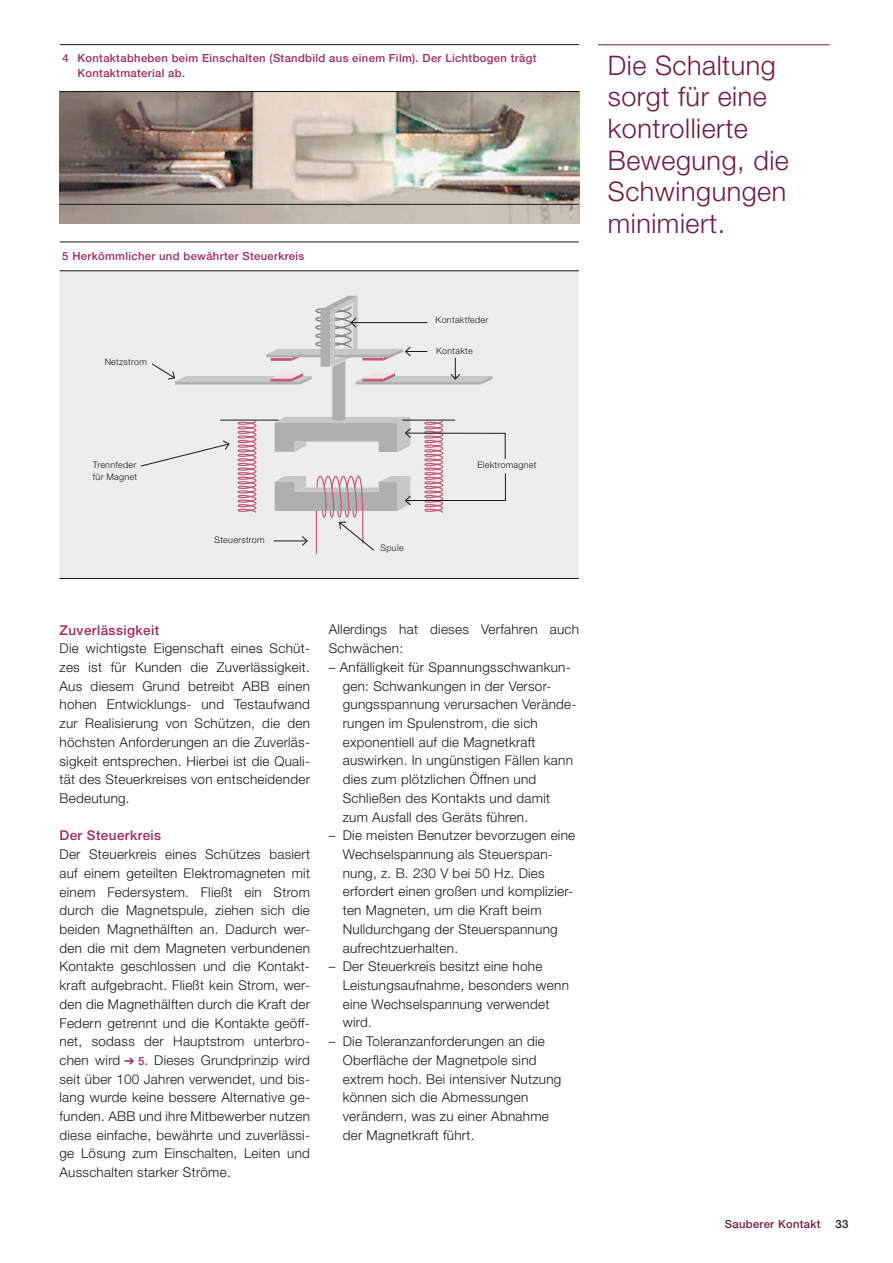
<style>
.page{position:relative;width:893px;height:1263px;background:#fff}
.page>*{position:absolute;margin:0;border:0;box-sizing:border-box;transform-origin:0 0}
.t1{font:300 27px/31.5px "Helvetica Neue";letter-spacing:.02em;color:#711b40}
.t2{font:300 13.5px/18.8px "Helvetica Neue";letter-spacing:.02em;color:#1a171c}
.t3{font:500 13.5px "Helvetica Neue";letter-spacing:.03em;color:#9d2a5f}
.t4{font:500 11.25px/15px "Helvetica Neue";letter-spacing:.03em;color:#9d2a5f}
.t5{font:500 11.25px "Helvetica Neue";letter-spacing:.03em;color:#711b40}
.t6{font:500 11.25px "Helvetica Neue";color:#1a171c}
.t7{font:300 9px/12px "Helvetica Neue";letter-spacing:.03em;color:#1a171c}
.s1{color:#9d2a5f}
.s2{font-weight:500;font-size:11.25px;color:#9d2a5f}
</style>
<div class="page">
<img style="left:60px;top:92px;width:519px;height:131px">
<hr style="left:60px;top:44px;width:519px;height:1px;background:#1a171c">
<hr style="left:60px;top:91px;width:519px;height:1px;background:#1a171c">
<hr style="left:60px;top:204px;width:519px;height:1px;background:#1a171c">
<hr style="left:598px;top:44px;width:232px;height:1px;background:#711b40">
<div style="left:60px;top:271px;width:519px;height:307px;background:#ededee"></div>
<hr style="left:60px;top:578px;width:519px;height:1px;background:#1a171c">
<hr style="left:60px;top:242px;width:519px;height:1px;background:#1a171c">
<hr style="left:60px;top:270px;width:519px;height:1px;background:#1a171c">
<hr style="left:316px;top:510px;width:1px;height:44px;background:#c25b76">
<svg style="left:140px;top:296px;width:366px;height:255px"></svg>
<p class="t4" style="left:77px;top:51px;width:461px;text-indent:-15px">4 Kontaktabheben beim Einschalten (Standbild aus einem Film). Der Lichtbogen trägt<br>Kontaktmaterial ab.</p>
<h1 class="t1" style="left:608px;top:49px;width:183px">Die Schaltung sorgt für eine kontrollierte<br>Bewegung, die<br>Schwingungen minimiert.</h1>
<p class="t4" style="left:62px;top:248px;width:244px">5 Herkömmlicher und bewährter Steuerkreis</p>
<p class="t7" style="left:105px;top:355px;width:44px">Netzstrom</p>
<p class="t7" style="left:436px;top:314px;width:54px">Kontaktfeder</p>
<p class="t7" style="left:436px;top:345px;width:38px">Kontakte</p>
<p class="t7" style="left:93px;top:459px;width:46px">Trennfeder für Magnet</p>
<p class="t7" style="left:214px;top:534px;width:52px">Steuerstrom</p>
<p class="t7" style="left:381px;top:542px;width:25px">Spule</p>
<p class="t7" style="left:477px;top:459px;width:61px">Elektromagnet</p>
<p class="t3" style="left:60px;top:622px;width:101px">Zuverlässigkeit</p>
<p class="t2" style="left:60px;top:639px;width:252px;text-align:justify">Die wichtigste Eigenschaft eines Schüt&shy;zes ist für Kunden die Zuverlässigkeit.<br>Aus diesem Grund betreibt ABB einen hohen Entwicklungs- und Testaufwand zur Realisierung von Schützen, die den höchsten Anforderungen an die Zuverläs&shy;sigkeit entsprechen. Hierbei ist die Quali&shy;tät des Steuerkreises von entscheidender Bedeutung.</p>
<p class="t3" style="left:60px;top:827px;width:103px">Der Steuerkreis</p>
<p class="t2" style="left:60px;top:845px;width:252px;text-align:justify">Der Steuerkreis eines Schützes basiert auf einem geteilten Elektromagneten mit einem Federsystem. Fließt ein Strom durch die Magnetspule, ziehen sich die beiden Magnethälften an. Dadurch wer&shy;den die mit dem Magneten verbundenen Kontakte geschlossen und die Kontakt&shy;kraft aufgebracht. Fließt kein Strom, wer&shy;den die Magnethälften durch die Kraft der Federn getrennt und die Kontakte geöff&shy;net, sodass der Hauptstrom unterbro&shy;chen wird <span class="s1">➔</span> <span class="s2">5.</span> Dieses Grundprinzip wird seit über 100 Jahren verwendet, und bis&shy;lang wurde keine bessere Alternative ge&shy;funden. ABB und ihre Mitbewerber nutzen diese einfache, bewährte und zuverlässi&shy;ge Lösung zum Einschalten, Leiten und Ausschalten starker Ströme.</p>
<p class="t2" style="left:329px;top:620px;width:252px">Allerdings hat dieses Verfahren auch<br>Schwächen:</p>
<p class="t2" style="left:343px;top:657px;width:235px;text-indent:-14px">– Anfälligkeit für Spannungsschwankun&shy;gen: Schwankungen in der Versor&shy;gungsspannung verursachen Verände&shy;rungen im Spulenstrom, die sich exponentiell auf die Magnetkraft auswirken. In ungünstigen Fällen kann dies zum plötzlichen Öffnen und Schließen des Kontakts und damit zum Ausfall des Geräts führen.</p>
<p class="t2" style="left:343px;top:826px;width:234px;text-indent:-14px">– Die meisten Benutzer bevorzugen eine Wechselspannung als Steuerspan&shy;nung, z. B. 230 V bei 50 Hz. Dies erfordert einen großen und komplizier&shy;ten Magneten, um die Kraft beim Nulldurchgang der Steuerspannung aufrechtzuerhalten.</p>
<p class="t2" style="left:343px;top:957px;width:228px;text-indent:-14px">– Der Steuerkreis besitzt eine hohe<br>Leistungsaufnahme, besonders wenn eine Wechselspannung verwendet wird.</p>
<p class="t2" style="left:343px;top:1032px;width:220px;text-indent:-14px">– Die Toleranzanforderungen an die<br>Oberfläche der Magnetpole sind extrem hoch. Bei intensiver Nutzung können sich die Abmessungen verändern, was zu einer Abnahme der Magnetkraft führt.</p>
<p class="t5" style="left:725px;top:1217px;width:97px">Sauberer Kontakt</p>
<p class="t6" style="left:835px;top:1217px;width:14px">33</p>
</div>
